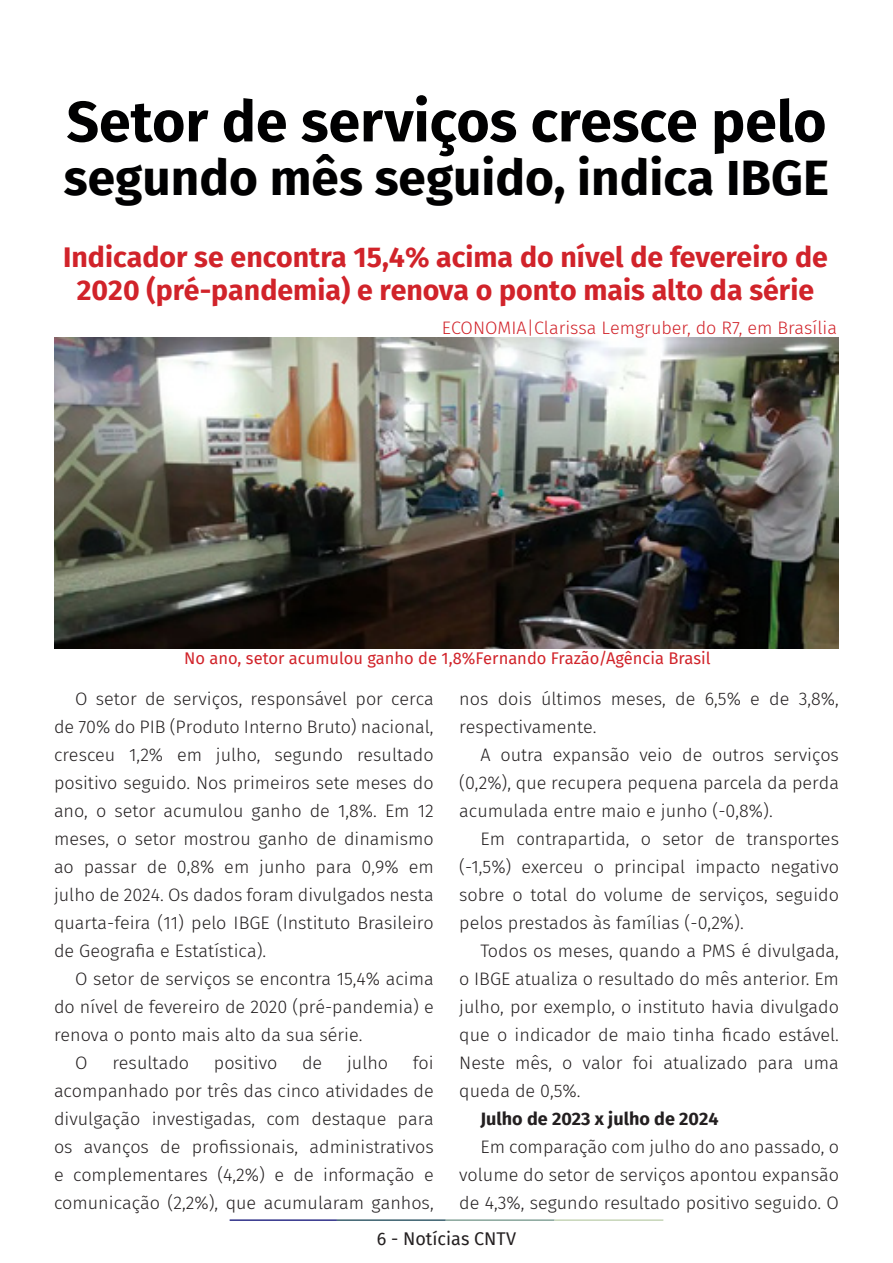
<style>
.page{position:relative;width:893px;height:1263px;background:#fff}
.page>*{position:absolute;margin:0;border:0;box-sizing:border-box;transform-origin:0 0}
.t1{font:700 57px "Fira Sans";color:#000001}
.t2{font:700 49.5px "Fira Sans";color:#000001}
.t3{font:700 28.5px/33px "Fira Sans";color:#d1232a;text-align:center}
.t4{font:300 18px/27.9px "Fira Sans";color:#231f20;text-align:justify}
.t5{font:300 18px "Fira Sans";color:#d1232a}
.t6{font:700 18px "Fira Sans";color:#231f20}
.t7{font:18px "Fira Sans";color:#231f20}
.t8{font:16.5px "Fira Sans";color:#d1232a}
</style>
<div class="page">
<hr style="left:230px;top:1219px;width:107px;height:2px;background:#2f3088">
<hr style="left:337px;top:1219px;width:109px;height:2px;background:#3a5f6d">
<hr style="left:446px;top:1219px;width:109px;height:2px;background:#87a59a">
<hr style="left:555px;top:1219px;width:108px;height:2px;background:#c6d5b7">
<img style="left:54px;top:338px;width:785px;height:310px">
<p class="t1" style="left:66px;top:74px;width:761px">Setor de serviços cresce pelo</p>
<p class="t2" style="left:64px;top:136px;width:767px">segundo mês seguido, indica IBGE</p>
<p class="t3" style="left:63px;top:238px;width:766px">Indicador se encontra 15,4% acima do nível de fevereiro de<br>2020 (pré-pandemia) e renova o ponto mais alto da série</p>
<p class="t5" style="left:442px;top:315px;width:397px">ECONOMIA|Clarissa Lemgruber, do R7, em Brasília</p>
<p class="t8" style="left:184px;top:645px;width:528px">No ano, setor acumulou ganho de 1,8%Fernando Frazão/Agência Brasil</p>
<p class="t4" style="left:54px;top:685px;width:381px;text-indent:21px">O setor de serviços, responsável por cerca de 70% do PIB (Produto Interno Bruto) nacional, cresceu 1,2% em julho, segundo resultado positivo seguido. Nos primeiros sete meses do ano, o setor acumulou ganho de 1,8%. Em 12 meses, o setor mostrou ganho de dinamismo ao passar de 0,8% em junho para 0,9% em julho de 2024. Os dados foram divulgados nesta quarta-feira (11) pelo IBGE (Instituto Brasileiro de Geografia e Estatística).</p>
<p class="t4" style="left:54px;top:965px;width:381px;text-indent:21px">O setor de serviços se encontra 15,4% acima do nível de fevereiro de 2020 (pré-pandemia) e renova o ponto mais alto da sua série.</p>
<p class="t4" style="left:75px;top:1049px;width:14px">O</p>
<p class="t4" style="left:112px;top:1049px;width:78px">resultado</p>
<p class="t4" style="left:214px;top:1049px;width:65px">positivo</p>
<p class="t4" style="left:302px;top:1049px;width:22px">de</p>
<p class="t4" style="left:347px;top:1049px;width:43px">julho</p>
<p class="t4" style="left:459px;top:685px;width:381px">nos dois últimos meses, de 6,5% e de 3,8%, respectivamente.</p>
<p class="t4" style="left:459px;top:741px;width:381px;text-indent:21px">A outra expansão veio de outros serviços (0,2%), que recupera pequena parcela da perda acumulada entre maio e junho (-0,8%).</p>
<p class="t4" style="left:459px;top:825px;width:381px;text-indent:21px">Em contrapartida, o setor de transportes (-1,5%) exerceu o principal impacto negativo sobre o total do volume de serviços, seguido pelos prestados às famílias (-0,2%).</p>
<p class="t4" style="left:459px;top:937px;width:381px;text-indent:21px">Todos os meses, quando a PMS é divulgada, o IBGE atualiza o resultado do mês anterior. Em julho, por exemplo, o instituto havia divulgado que o indicador de maio tinha ficado estável.<br>Neste mês, o valor foi atualizado para uma queda de 0,5%.</p>
<p class="t6" style="left:480px;top:1103px;width:240px">Julho de 2023 x julho de 2024</p>
<p class="t4" style="left:459px;top:1133px;width:381px;text-indent:21px">Em comparação com julho do ano passado, o volume do setor de serviços apontou expansão de 4,3%, segundo resultado positivo seguido. O</p>
<p class="t4" style="left:54px;top:1049px;width:381px;text-indent:359px">foi acompanhado por três das cinco atividades de divulgação investigadas, com destaque para os avanços de profissionais, administrativos e complementares (4,2%) e de informação e comunicação (2,2%), que acumularam ganhos,</p>
<p class="t7" style="left:377px;top:1225px;width:141px">6 - Notícias CNTV</p>
</div>
